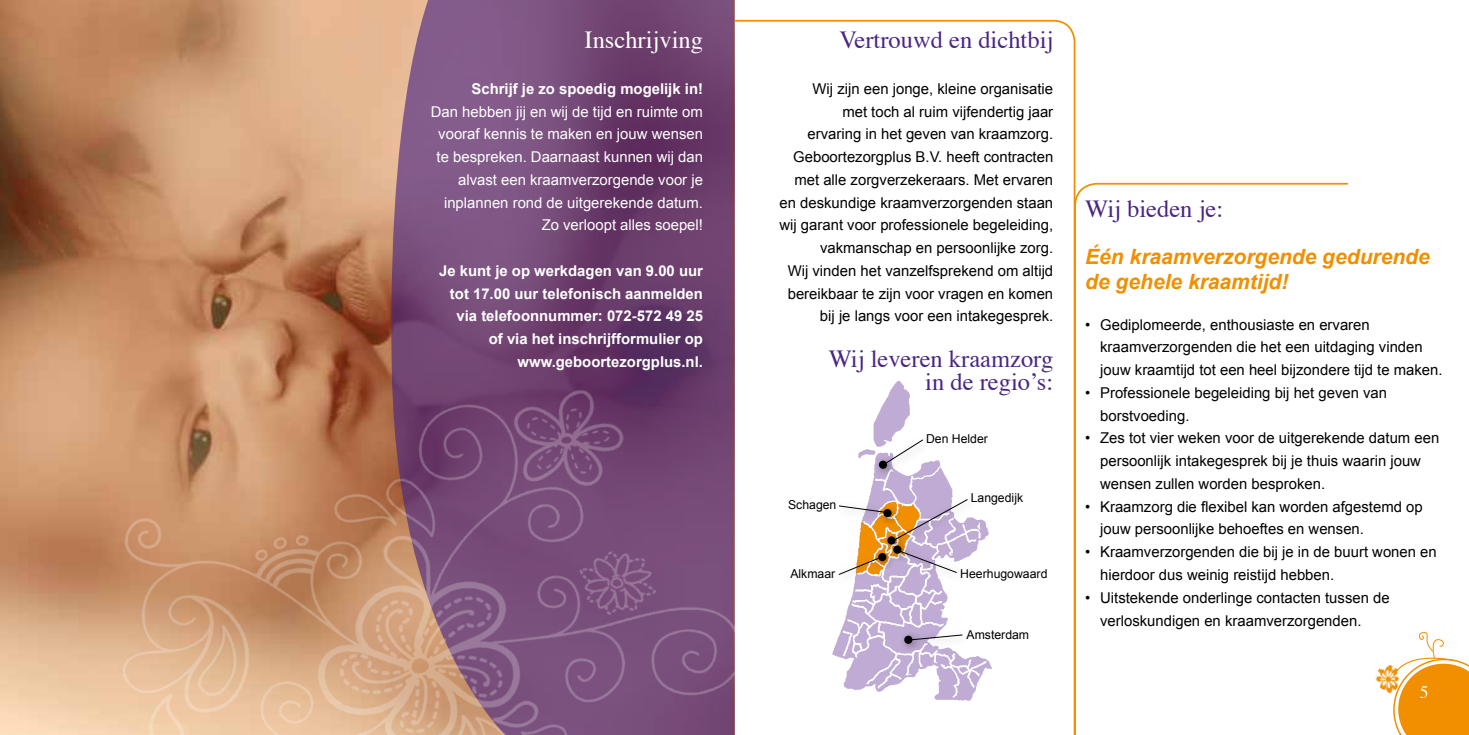
<style>
.page{position:relative;width:1469px;height:735px;background:#fff}
.page>*{position:absolute;margin:0;border:0;box-sizing:border-box;transform-origin:0 0}
.t1{font:24.5px/22.8px "Times";color:#4a2683;text-align:right}
.t2{font:24.5px "Times";color:#fff}
.t3{font:italic 700 21px/25.2px "Arial";color:#f18f00}
.t4{font:17.5px "Times";color:#fff}
.t5{font:14.88px/22.8px "Arial";color:#000}
.t6{font:14.88px/22.8px "Arial";color:#fff;text-align:right}
.t7{font:700 14.88px/22.8px "Arial";color:#fff;text-align:right}
.t8{font:12.25px "Arial";color:#000}
</style>
<div class="page">
<img style="left:1374px;top:664px;width:17px;height:30px">
<svg style="left:1391px;top:631px;width:77px;height:103px"></svg>
<img style="left:0;top:0;width:389px;height:734px">
<svg style="left:389px;top:0;width:345px;height:356px;background:#764a76"></svg>
<img style="left:52px;top:356px;width:681px;height:378px">
<svg style="left:733px;top:19px;width:343px;height:715px"></svg>
<svg style="left:1073px;top:182px;width:275px;height:552px"></svg>
<div style="left:873px;top:547px;width:22px;height:23px;background:#000;opacity:.4"></div>
<div style="left:882px;top:531px;width:23px;height:22px;background:#000;opacity:.4"></div>
<div style="left:899px;top:630px;width:22px;height:23px;background:#000;opacity:.4"></div>
<div style="left:874px;top:455px;width:22px;height:23px;background:#000;opacity:.4"></div>
<div style="left:876px;top:433px;width:57px;height:43px;background:#000;opacity:.4"></div>
<svg style="left:881px;top:438px;width:43px;height:28px"></svg>
<div style="left:887px;top:493px;width:91px;height:58px;background:#000;opacity:.4"></div>
<div style="left:889px;top:542px;width:78px;height:41px;background:#000;opacity:.4"></div>
<svg style="left:893px;top:548px;width:64px;height:25px"></svg>
<div style="left:901px;top:627px;width:71px;height:24px;background:#000;opacity:.4"></div>
<svg style="left:906px;top:633px;width:57px;height:7px"></svg>
<div style="left:833px;top:550px;width:60px;height:35px;background:#000;opacity:.4"></div>
<svg style="left:837px;top:555px;width:46px;height:20px"></svg>
<div style="left:833px;top:499px;width:63px;height:25px;background:#fff"></div>
<svg style="left:838px;top:498px;width:130px;height:44px"></svg>
<h1 class="t2" style="left:584px;top:17px;width:120px">Inschrijving</h1>
<p class="t7" style="left:471px;top:77px;width:233px">Schrijf je zo spoedig mogelijk in!</p>
<p class="t6" style="left:431px;top:100px;width:274px">Dan hebben jij en wij de tijd en ruimte om vooraf kennis te maken en jouw wensen te bespreken. Daarnaast kunnen wij dan alvast een kraamverzorgende voor je inplannen rond de uitgerekende datum.<br>Zo verloopt alles soepel!</p>
<p class="t7" style="left:439px;top:259px;width:265px">Je kunt je op werkdagen van 9.00 uur tot 17.00 uur telefonisch aanmelden via telefoonnummer: 072-572 49 25 of via het inschrijfformulier op www.geboortezorgplus.nl.</p>
<h1 class="t1" style="left:839px;top:26px;width:215px">Vertrouwd en dichtbij</h1>
<p class="t5" style="left:779px;top:77px;width:275px;text-align:right">Wij zijn een jonge, kleine organisatie<br>met toch al ruim vijfendertig jaar<br>ervaring in het geven van kraamzorg.<br>Geboortezorgplus B.V. heeft contracten met alle zorgverzekeraars. Met ervaren en deskundige kraamverzorgenden staan wij garant voor professionele begeleiding, vakmanschap en persoonlijke zorg.<br>Wij vinden het vanzelfsprekend om altijd bereikbaar te zijn voor vragen en komen bij je langs voor een intakegesprek.</p>
<h1 class="t1" style="left:828px;top:345px;width:226px">Wij leveren kraamzorg in de regio’s:</h1>
<p class="t8" style="left:788px;top:496px;width:50px">Schagen</p>
<p class="t8" style="left:790px;top:565px;width:46px">Alkmaar</p>
<p class="t8" style="left:926px;top:430px;width:63px">Den Helder</p>
<p class="t8" style="left:970px;top:489px;width:54px">Langedijk</p>
<p class="t8" style="left:960px;top:565px;width:89px">Heerhugowaard</p>
<p class="t8" style="left:966px;top:626px;width:64px">Amsterdam</p>
<h1 class="t1" style="left:1085px;top:195px;width:139px">Wij bieden je:</h1>
<h2 class="t3" style="left:1085px;top:244px;width:346px">Één kraamverzorgende gedurende de gehele kraamtijd!</h2>
<p class="t5" style="left:1100px;top:313px;width:344px;text-indent:-15px">• Gediplomeerde, enthousiaste en ervaren kraamverzorgenden die het een uitdaging vinden jouw kraamtijd tot een heel bijzondere tijd te maken.</p>
<p class="t5" style="left:1100px;top:381px;width:288px;text-indent:-15px">• Professionele begeleiding bij het geven van borstvoeding.</p>
<p class="t5" style="left:1100px;top:426px;width:340px;text-indent:-15px">• Zes tot vier weken voor de uitgerekende datum een persoonlijk intakegesprek bij je thuis waarin jouw wensen zullen worden besproken.</p>
<p class="t5" style="left:1100px;top:495px;width:324px;text-indent:-15px">• Kraamzorg die flexibel kan worden afgestemd op jouw persoonlijke behoeftes en wensen.</p>
<p class="t5" style="left:1100px;top:540px;width:338px;text-indent:-15px">• Kraamverzorgenden die bij je in de buurt wonen en hierdoor dus weinig reistijd hebben.</p>
<p class="t5" style="left:1100px;top:586px;width:291px;text-indent:-15px">• Uitstekende onderlinge contacten tussen de verloskundigen en kraamverzorgenden.</p>
<p class="t4" style="left:1419px;top:675px;width:10px">5</p>
</div>
